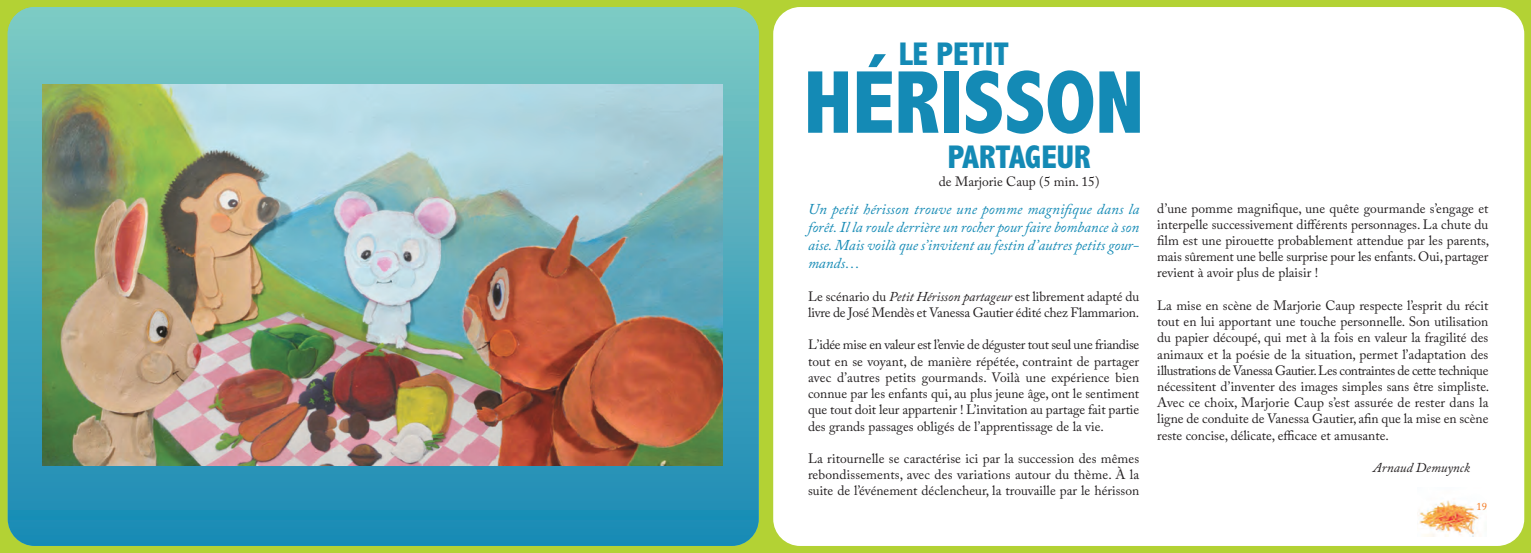
<style>
.page{position:relative;width:1531px;height:553px;background:#fff}
.page>*{position:absolute;margin:0;border:0;box-sizing:border-box;transform-origin:0 0}
.t1{font:800 condensed 90px "Abadi";color:#148ab5}
.t2{font:800 condensed 33px "Abadi";color:#148ab5}
.t3{font:italic 15px/18px "Adobe Caslon Pro";color:#148ab5;text-align:justify}
.t4{font:13.5px/16.2px "Adobe Caslon Pro";color:#231f20;text-align:justify}
.t5{font:italic 13.5px "Adobe Caslon Pro";color:#231f20}
.t6{font:10.5px "Adobe Caslon Pro";color:#f47921}
.s1{font-style:italic}
</style>
<div class="page">
<div style="left:765px;top:0;width:766px;height:553px;background:#b3d234"></div>
<div style="left:773px;top:7px;width:751px;height:539px;background:#fff;border-radius:27px"></div>
<div style="left:0;top:0;width:765px;height:553px;background:#b3d234"></div>
<div style="left:8px;top:7px;width:751px;height:539px;background:linear-gradient(to bottom,#7fc9c2,#1a88b2);border-radius:27px"></div>
<img style="left:43px;top:85px;width:680px;height:380px">
<img style="left:1418px;top:500px;width:61px;height:36px">
<h2 class="t2" style="left:899px;top:35px;width:112px">LE PETIT</h2>
<h1 class="t1" style="left:804px;top:49px;width:342px">HÉRISSON</h1>
<h2 class="t2" style="left:948px;top:137px;width:144px">PARTAGEUR</h2>
<p class="t4" style="left:939px;top:175px;width:162px">de Marjorie Caup (5 min. 15)</p>
<p class="t3" style="left:808px;top:202px;width:333px">Un petit hérisson trouve une pomme magnifique dans la forêt. Il la roule derrière un rocher pour faire bombance à son aise. Mais voilà que s’invitent au festin d’autres petits gour&shy;mands…</p>
<p class="t4" style="left:808px;top:290px;width:333px">Le scénario du <span class="s1">Petit Hérisson partageur</span> est librement adapté du livre de José Mendès et Vanessa Gautier édité chez Flammarion.</p>
<p class="t4" style="left:808px;top:338px;width:333px">L’idée mise en valeur est l’envie de déguster tout seul une friandise tout en se voyant, de manière répétée, contraint de partager avec d’autres petits gourmands. Voilà une expérience bien connue par les enfants qui, au plus jeune âge, ont le sentiment que tout doit leur appartenir ! L’invitation au partage fait partie des grands passages obligés de l’apprentissage de la vie.</p>
<p class="t4" style="left:808px;top:452px;width:333px">La ritournelle se caractérise ici par la succession des mêmes rebondissements, avec des variations autour du thème. À la suite de l’événement déclencheur, la trouvaille par le hérisson</p>
<p class="t4" style="left:1157px;top:202px;width:334px">d’une pomme magnifique, une quête gourmande s’engage et interpelle successivement différents personnages. La chute du film est une pirouette probablement attendue par les parents, mais sûrement une belle surprise pour les enfants. oui, partager revient à avoir plus de plaisir !</p>
<p class="t4" style="left:1157px;top:299px;width:334px">La mise en scène de Marjorie Caup respecte l’esprit du récit tout en lui apportant une touche personnelle. Son utilisation du papier découpé, qui met à la fois en valeur la fragilité des animaux et la poésie de la situation, permet l’adaptation des illustrations de Vanessa Gautier. Les contraintes de cette technique nécessitent d’inventer des images simples sans être simpliste.<br>Avec ce choix, Marjorie Caup s’est assurée de rester dans la ligne de conduite de Vanessa Gautier, afin que la mise en scène reste concise, délicate, efficace et amusante.</p>
<p class="t5" style="left:1373px;top:463px;width:98px">Arnaud Demuynck</p>
<p class="t6" style="left:1476px;top:502px;width:12px">19</p>
</div>
